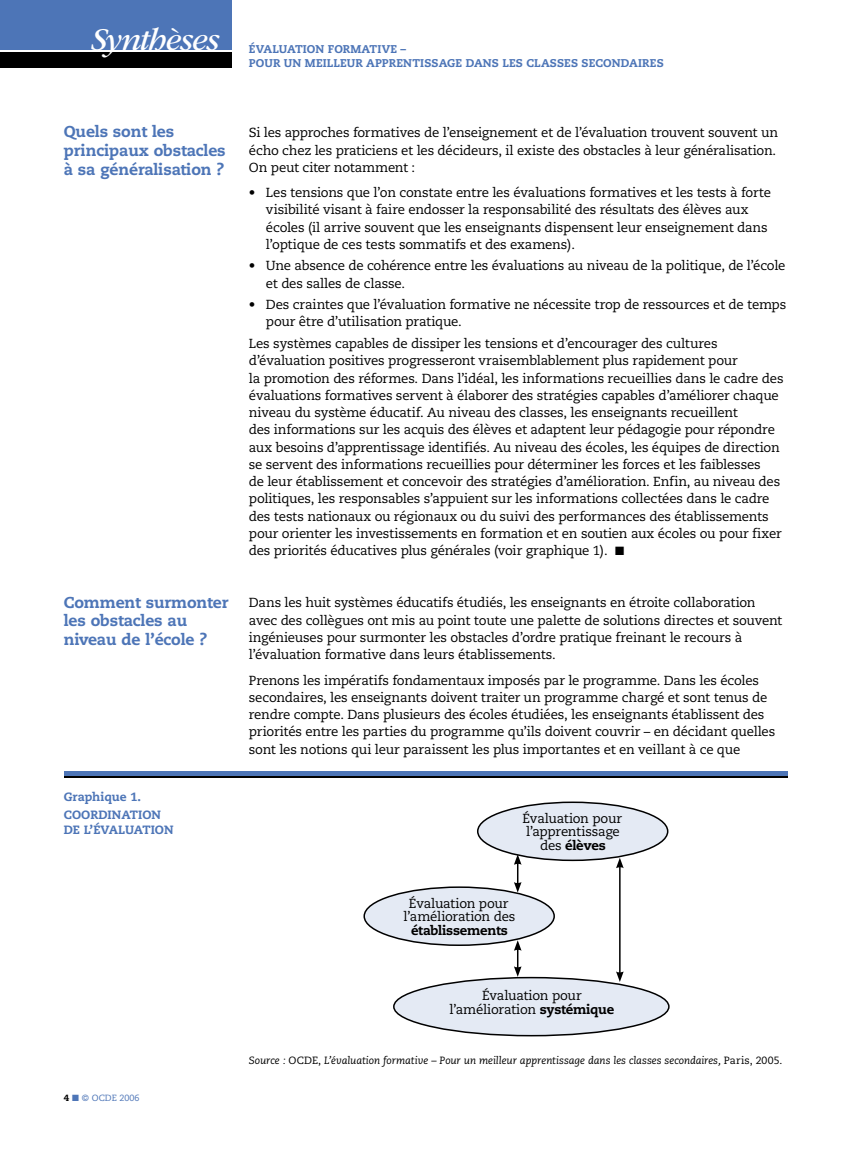
<style>
.page{position:relative;width:851px;height:1149px;background:#fff}
.page>*{position:absolute;margin:0;border:0;box-sizing:border-box;transform-origin:0 0}
.t1{font:italic 33px "ITC Garamond Std";letter-spacing:-.03em;color:#fff}
._01_Heading_2{font:800 15.75px/18.8px "Caecilia";letter-spacing:-.01em;color:#4d75b7}
._00_Body{font:13.2px/17.2px "Caecilia";letter-spacing:-.02em;color:#000}
._00_Body_Bullet{font:13.2px/17.2px "Caecilia";letter-spacing:-.015em;color:#000}
._02_Box_Heading_1{font:800 12px/15px "Caecilia";color:#4d75b7}
._02_Box_Numbering{font:800 12px "Caecilia";letter-spacing:-.01em;color:#4d75b7}
.t2{font:800 11.25px/14.2px "Caecilia";letter-spacing:.01em;color:#4d75b7}
._03_Figure_Source{font:italic 10.5px "Caecilia";letter-spacing:-.005em;color:#000}
.t3{font:9px "Caecilia";color:#4d75b7}
.s1{font-weight:800}
.s2{font-weight:800;color:#000}
.s3{font-style:normal}
</style>
<div class="page">
<div style="left:0;top:0;width:232px;height:50px;background:#4d75b7"></div>
<div style="left:0;top:52px;width:232px;height:15px;background:#000"></div>
<hr style="left:64px;top:771px;width:723px;height:4px;background:#4d75b7">
<hr style="left:64px;top:776px;width:723px;height:1px;background:#000">
<div style="left:477px;top:802px;width:190px;height:58px;background:#e4eaf4;border-radius:50%"></div>
<div style="left:477px;top:801px;width:191px;height:59px;border:2px solid #000;border-radius:50%"></div>
<div style="left:364px;top:886px;width:190px;height:58px;background:#e4eaf4;border-radius:50%"></div>
<div style="left:363px;top:886px;width:192px;height:59px;border:2px solid #000;border-radius:50%"></div>
<div style="left:394px;top:977px;width:274px;height:58px;background:#e4eaf4;border-radius:50%"></div>
<div style="left:393px;top:976px;width:276px;height:60px;border:2px solid #000;border-radius:50%"></div>
<hr style="left:619px;top:865px;width:1px;height:108px;background:#000">
<svg style="left:616px;top:857px;width:7px;height:11px"></svg>
<svg style="left:616px;top:971px;width:7px;height:10px"></svg>
<svg style="left:514px;top:854px;width:7px;height:38px"></svg>
<svg style="left:514px;top:939px;width:7px;height:37px"></svg>
<h1 class="t1" style="left:91px;top:22px;width:130px">Synthèses</h1>
<p class="t2" style="left:249px;top:42px;width:416px">ÉVALUATION FORMATIVE –<br>POUR UN MEILLEUR APPRENTISSAGE DANS LES CLASSES SECONDAIRES</p>
<p class="_01_Heading_2" style="left:64px;top:122px;width:163px">Quels sont les principaux obstacles à sa généralisation ?</p>
<p class="_01_Heading_2" style="left:64px;top:592px;width:166px">Comment surmonter les obstacles au niveau de l’école ?</p>
<p class="_02_Box_Numbering" style="left:64px;top:789px;width:79px">Graphique 1.</p>
<p class="_02_Box_Heading_1" style="left:64px;top:806px;width:111px">COORDINATION<br>DE L’ÉVALUATION</p>
<p class="_00_Body" style="left:249px;top:124px;width:530px">Si les approches formatives de l’enseignement et de l’évaluation trouvent souvent un écho chez les praticiens et les décideurs, il existe des obstacles à leur généralisation.<br>On peut citer notamment :</p>
<p class="_00_Body_Bullet" style="left:266px;top:184px;width:506px;text-indent:-17px">• Les tensions que l’on constate entre les évaluations formatives et les tests à forte visibilité visant à faire endosser la responsabilité des résultats des élèves aux écoles (il arrive souvent que les enseignants dispensent leur enseignement dans l’optique de ces tests sommatifs et des examens).</p>
<p class="_00_Body_Bullet" style="left:266px;top:257px;width:521px;text-indent:-17px">• Une absence de cohérence entre les évaluations au niveau de la politique, de l’école et des salles de classe.</p>
<p class="_00_Body_Bullet" style="left:266px;top:296px;width:522px;text-indent:-17px">• Des craintes que l’évaluation formative ne nécessite trop de ressources et de temps pour être d’utilisation pratique.</p>
<p class="_00_Body" style="left:249px;top:335px;width:536px">Les systèmes capables de dissiper les tensions et d’encourager des cultures d’évaluation positives progresseront vraisemblablement plus rapidement pour<br>la promotion des réformes. Dans l’idéal, les informations recueillies dans le cadre des évaluations formatives servent à élaborer des stratégies capables d’améliorer chaque niveau du système éducatif. Au niveau des classes, les enseignants recueillent<br>des informations sur les acquis des élèves et adaptent leur pédagogie pour répondre aux besoins d’apprentissage identifiés. Au niveau des écoles, les équipes de direction se servent des informations recueillies pour déterminer les forces et les faiblesses<br>de leur établissement et concevoir des stratégies d’amélioration. Enfin, au niveau des politiques, les responsables s’appuient sur les informations collectées dans le cadre des tests nationaux ou régionaux ou du suivi des performances des établissements pour orienter les investissements en formation et en soutien aux écoles ou pour fixer des priorités éducatives plus générales (voir graphique 1). ■</p>
<p class="_00_Body" style="left:249px;top:594px;width:535px">Dans les huit systèmes éducatifs étudiés, les enseignants en étroite collaboration avec des collègues ont mis au point toute une palette de solutions directes et souvent ingénieuses pour surmonter les obstacles d’ordre pratique freinant le recours à l’évaluation formative dans leurs établissements.</p>
<p class="_00_Body" style="left:249px;top:671px;width:528px">Prenons les impératifs fondamentaux imposés par le programme. Dans les écoles secondaires, les enseignants doivent traiter un programme chargé et sont tenus de rendre compte. Dans plusieurs des écoles étudiées, les enseignants établissent des priorités entre les parties du programme qu’ils doivent couvrir – en décidant quelles sont les notions qui leur paraissent les plus importantes et en veillant à ce que</p>
<p class="_00_Body" style="left:522px;top:811px;width:101px;line-height:13.5px;text-align:center">Évaluation pour l’apprentissage des <span class="s1">élèves</span></p>
<p class="_00_Body" style="left:403px;top:896px;width:113px;line-height:13.5px;text-align:center">Évaluation pour l’amélioration des <span class="s1">établissements</span></p>
<p class="t3" style="left:64px;top:1092px;width:77px"><span class="s2">4</span> ■ © OCDE 2006</p>
<p class="_00_Body" style="left:449px;top:989px;width:166px;line-height:13.5px;text-align:center">Évaluation pour l’amélioration <span class="s1">systémique</span></p>
<p class="_03_Figure_Source" style="left:249px;top:1053px;width:535px">Source : <span class="s3">OCDE,</span> L’évaluation formative – Pour un meilleur apprentissage dans les classes secondaires, <span class="s3">Paris, 2005.</span></p>
</div>
